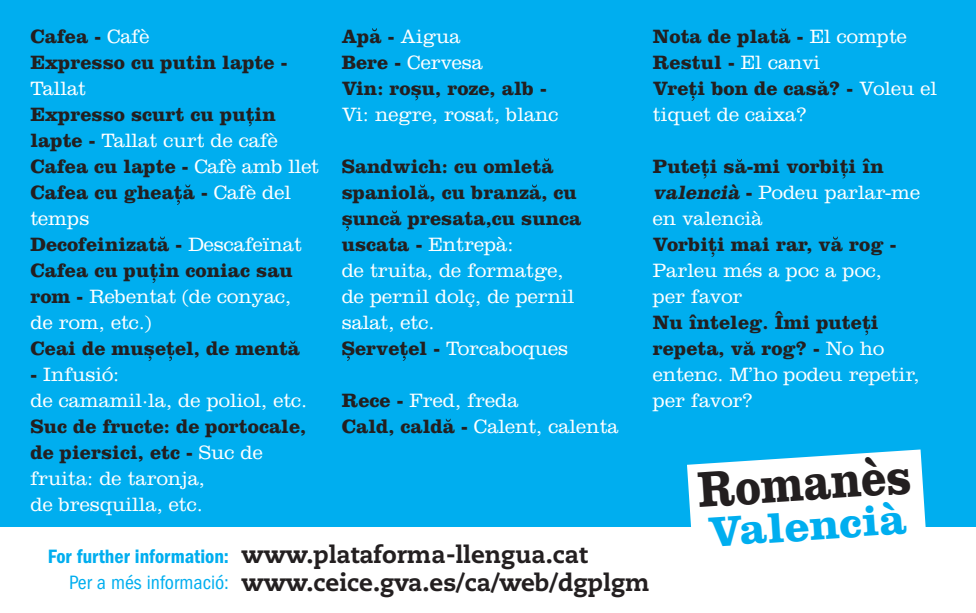
<style>
.page{position:relative;width:976px;height:613px;background:#fff}
.page>*{position:absolute;margin:0;border:0;box-sizing:border-box;transform-origin:0 0}
.adreça{font:700 52px "Clarendon LT Std";color:#231f20;scale:.87 1}
.adreça-2{font:700 44px "Clarendon LT Std";color:#00aeef}
.text_seguit{font:800 24px "Caecilia LT Std";color:#231f20}
.txt{font:700 20px/26px "Clarendon LT Std";color:#231f20}
.txt-2{font:300 20px/26px "Clarendon LT Std";color:#fff}
.adreça-3{font:20px "ITC Franklin Gothic Std Dm Cd";color:#00aeef}
.adreça-4{font:condensed 20px "ITC Franklin Gothic Std";color:#00aeef}
.s1{font-weight:300;color:#fff}
.s2{font-weight:700;color:#231f20}
.s3{font-weight:700;font-style:italic;color:#231f20}
</style>
<div class="page">
<div style="left:0;top:0;width:975px;height:612px;background:#00aeef"></div>
<div style="left:0;top:527px;width:975px;height:85px;background:#fff"></div>
<svg style="left:687px;top:449px;width:239px;height:78px;background:#e0f5fd"></svg>
<svg style="left:781px;top:28px;width:5px;height:3px"></svg>
<svg style="left:819px;top:81px;width:5px;height:3px"></svg>
<svg style="left:745px;top:341px;width:5px;height:3px"></svg>
<svg style="left:415px;top:95px;width:3px;height:5px"></svg>
<svg style="left:691px;top:96px;width:3px;height:5px"></svg>
<svg style="left:711px;top:252px;width:3px;height:5px"></svg>
<svg style="left:346px;top:226px;width:3px;height:5px"></svg>
<svg style="left:347px;top:356px;width:3px;height:5px"></svg>
<svg style="left:177px;top:200px;width:3px;height:5px"></svg>
<svg style="left:169px;top:356px;width:3px;height:5px"></svg>
<p class="txt" style="left:30px;top:23px;width:120px">Cafea - <span class="s1">Cafè</span></p>
<p class="txt" style="left:30px;top:49px;width:258px">Expresso cu putin lapte -</p>
<p class="txt-2" style="left:30px;top:75px;width:57px">Tallat</p>
<p class="txt" style="left:30px;top:101px;width:249px">Expresso scurt cu putin lapte - <span class="s1">Tallat curt de cafè</span></p>
<p class="txt" style="left:30px;top:153px;width:290px">Cafea cu lapte - <span class="s1">Cafè amb llet</span></p>
<p class="txt" style="left:30px;top:179px;width:262px">Cafea cu gheata - <span class="s1">Cafè del temps</span></p>
<p class="txt" style="left:30px;top:231px;width:273px">Decofeinizata - <span class="s1">Descafeïnat</span></p>
<p class="txt-2" style="left:30px;top:257px;width:264px;text-align:justify"><span class="s2">Cafea cu putin coniac sau rom -</span> Rebentat (de conyac, de rom, etc.)</p>
<p class="txt" style="left:30px;top:335px;width:271px">Ceai de musetel, de menta</p>
<p class="txt-2" style="left:30px;top:361px;width:90px"><span class="s2">-</span> Infusió:</p>
<p class="txt-2" style="left:30px;top:387px;width:278px">de camamil·la, de poliol, etc.</p>
<p class="txt" style="left:30px;top:413px;width:277px">Suc de fructe: de portocale, de piersici, etc - <span class="s1">Suc de fruita: de taronja,<br>de bresquilla, etc.</span></p>
<p class="txt" style="left:652px;top:23px;width:255px">Nota de plata - <span class="s1">El compte</span></p>
<p class="txt" style="left:652px;top:49px;width:169px">Restul - <span class="s1">El canvi</span></p>
<p class="txt-2" style="left:652px;top:75px;width:286px"><span class="s2">Vreti bon de casa? -</span> Voleu el tiquet de caixa?</p>
<p class="txt-2" style="left:652px;top:153px;width:269px"><span class="s2">Puteti sa-mi vorbiti în </span><span class="s3">valencià</span> <span class="s2">-</span> Podeu parlar-me en valencià</p>
<p class="txt" style="left:652px;top:231px;width:245px">Vorbiti mai rar, va rog -</p>
<p class="txt-2" style="left:652px;top:257px;width:230px">Parleu més a poc a poc, per favor</p>
<p class="txt-2" style="left:652px;top:309px;width:268px"><span class="s2">Nu înteleg. Îmi puteti repeta, va rog? -</span> No ho entenc. M’ho podeu repetir, per favor?</p>
<p class="txt-2" style="left:341px;top:23px;width:120px"><span class="s2">Apa -</span> Aigua</p>
<p class="txt-2" style="left:341px;top:49px;width:143px"><span class="s2">Bere -</span> Cervesa</p>
<p class="txt-2" style="left:341px;top:75px;width:218px"><span class="s2">Vin: rosu, roze, alb -<br></span>Vi: negre, rosat, blanc</p>
<p class="txt" style="left:341px;top:153px;width:241px">Sandwich: cu omleta spaniola, cu branza, cu sunca presata,cu sunca uscata - <span class="s1">Entrepà:<br>de truita, de formatge, de pernil dolç, de pernil salat, etc.</span></p>
<p class="txt-2" style="left:341px;top:335px;width:228px"><span class="s2">Servetel -</span> Torcaboques</p>
<p class="txt-2" style="left:341px;top:387px;width:178px"><span class="s2">Rece -</span> Fred, freda</p>
<p class="txt-2" style="left:341px;top:413px;width:278px"><span class="s2">Cald, calda -</span> Calent, calenta</p>
<p class="adreça" style="left:695px;top:458px;width:247px;rotate:-4deg">Romanès</p>
<p class="adreça-2" style="left:706px;top:505px;width:200px;rotate:-4deg">Valencià</p>
<p class="text_seguit" style="left:241px;top:539px;width:347px">www.plataforma-llengua.cat</p>
<p class="text_seguit" style="left:241px;top:567px;width:409px">www.ceice.gva.es/ca/web/dgplgm</p>
<p class="adreça-3" style="left:48px;top:544px;width:182px">For further information:</p>
<p class="adreça-4" style="left:69px;top:570px;width:161px">Per a més informació:</p>
</div>
